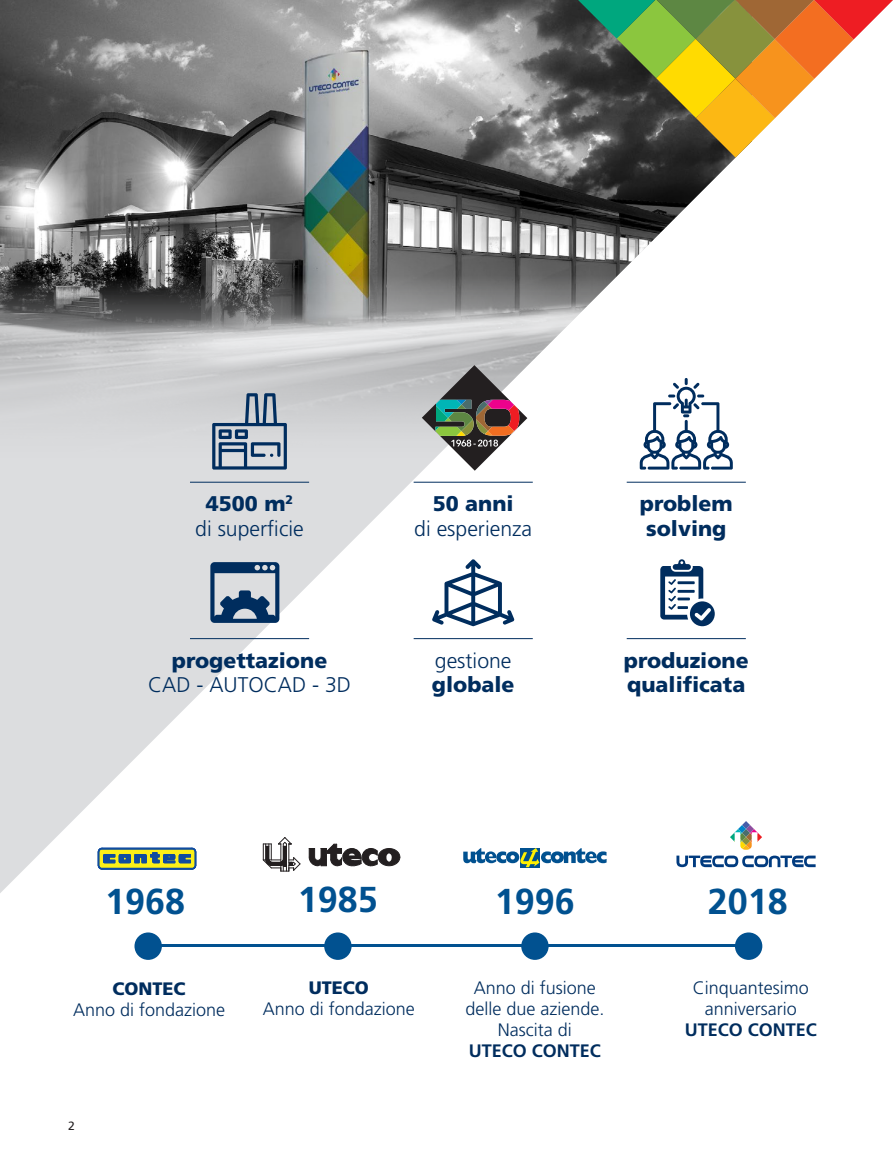
<style>
.page{position:relative;width:893px;height:1170px;background:#fff}
.page>*{position:absolute;margin:0;border:0;box-sizing:border-box;transform-origin:0 0}
.t1{font:700 36px "Frutiger LT Std";color:#015190}
.t2{font:900 21.3px/24.8px "Frutiger LT Std";color:#002d5e}
.t3{font:300 21.3px/24.8px "Frutiger LT Std";color:#002d5e;text-align:center}
.t4{font:300 18px/21px "Frutiger LT Std";color:#002d5e;text-align:center}
.t5{font:700 18px "Frutiger LT Std";color:#002d5e}
.t6{font:900 18px "Frutiger LT Std";color:#002d5e}
.t7{font:12px "Frutiger LT Std";color:#231f20}
.s1{font-weight:900}
</style>
<div class="page">
<svg style="left:0;top:469px;width:816px;height:424px"></svg>
<img style="left:0;top:0;width:736px;height:469px">
<svg style="left:676px;top:821px;width:140px;height:46px"></svg>
<svg style="left:463px;top:847px;width:144px;height:20px"></svg>
<hr style="left:148px;top:944px;width:596px;height:3px;background:#015190">
<div style="left:134px;top:932px;width:28px;height:27px;background:#015190;border-radius:50%"></div>
<div style="left:324px;top:932px;width:28px;height:27px;background:#015190;border-radius:50%"></div>
<div style="left:521px;top:932px;width:28px;height:27px;background:#015190;border-radius:50%"></div>
<div style="left:735px;top:932px;width:27px;height:27px;background:#015190;border-radius:50%"></div>
<svg style="left:578px;top:0;width:315px;height:157px"></svg>
<svg style="left:432px;top:559px;width:82px;height:67px"></svg>
<svg style="left:212px;top:393px;width:75px;height:76px;background:#909fb0"></svg>
<hr style="left:190px;top:481px;width:119px;height:1px;background:#002d5e">
<hr style="left:414px;top:481px;width:119px;height:1px;background:#002d5e">
<hr style="left:414px;top:638px;width:119px;height:1px;background:#002d5e">
<hr style="left:627px;top:481px;width:119px;height:1px;background:#002d5e">
<hr style="left:627px;top:638px;width:119px;height:1px;background:#002d5e">
<hr style="left:190px;top:638px;width:119px;height:1px;background:#002d5e">
<svg style="left:640px;top:378px;width:93px;height:91px"></svg>
<svg style="left:660px;top:559px;width:55px;height:67px"></svg>
<svg style="left:210px;top:562px;width:69px;height:61px;background:#677f9a"></svg>
<svg style="left:98px;top:847px;width:99px;height:22px;background:#889f60"></svg>
<svg style="left:263px;top:837px;width:37px;height:34px"></svg>
<svg style="left:309px;top:843px;width:91px;height:23px"></svg>
<svg style="left:422px;top:365px;width:105px;height:105px"></svg>
<p class="t3" style="left:195px;top:491px;width:110px"><span class="s1">4500 m</span><sup>2 </sup>di superficie</p>
<p class="t2" style="left:433px;top:491px;width:82px">50 anni</p>
<p class="t3" style="left:414px;top:516px;width:119px">di esperienza</p>
<p class="t2" style="left:172px;top:647px;width:157px">progettazione</p>
<p class="t3" style="left:148px;top:673px;width:204px">CAD - AUTOCAD - 3D</p>
<p class="t3" style="left:435px;top:648px;width:78px">gestione</p>
<p class="t2" style="left:432px;top:672px;width:84px">globale</p>
<p class="t2" style="left:640px;top:491px;width:94px">problem solving</p>
<p class="t2" style="left:624px;top:647px;width:126px">produzione qualificata</p>
<h1 class="t1" style="left:105px;top:880px;width:82px">1968</h1>
<h1 class="t1" style="left:298px;top:878px;width:82px">1985</h1>
<h1 class="t1" style="left:495px;top:880px;width:82px">1996</h1>
<h1 class="t1" style="left:708px;top:880px;width:82px">2018</h1>
<p class="t6" style="left:113px;top:978px;width:75px">CONTEC</p>
<p class="t4" style="left:73px;top:999px;width:154px">Anno di fondazione</p>
<p class="t6" style="left:309px;top:976px;width:62px">UTECO</p>
<p class="t4" style="left:263px;top:998px;width:154px">Anno di fondazione</p>
<p class="t7" style="left:68px;top:1118px;width:8px">2</p>
<p class="t4" style="left:465px;top:977px;width:141px">Anno di fusione delle due aziende.<br>Nascita di</p>
<p class="t5" style="left:469px;top:1039px;width:134px">UTECO CONTEC</p>
<p class="t4" style="left:693px;top:977px;width:118px">Cinquantesimo anniversario</p>
<p class="t5" style="left:685px;top:1018px;width:134px">UTECO CONTEC</p>
</div>
